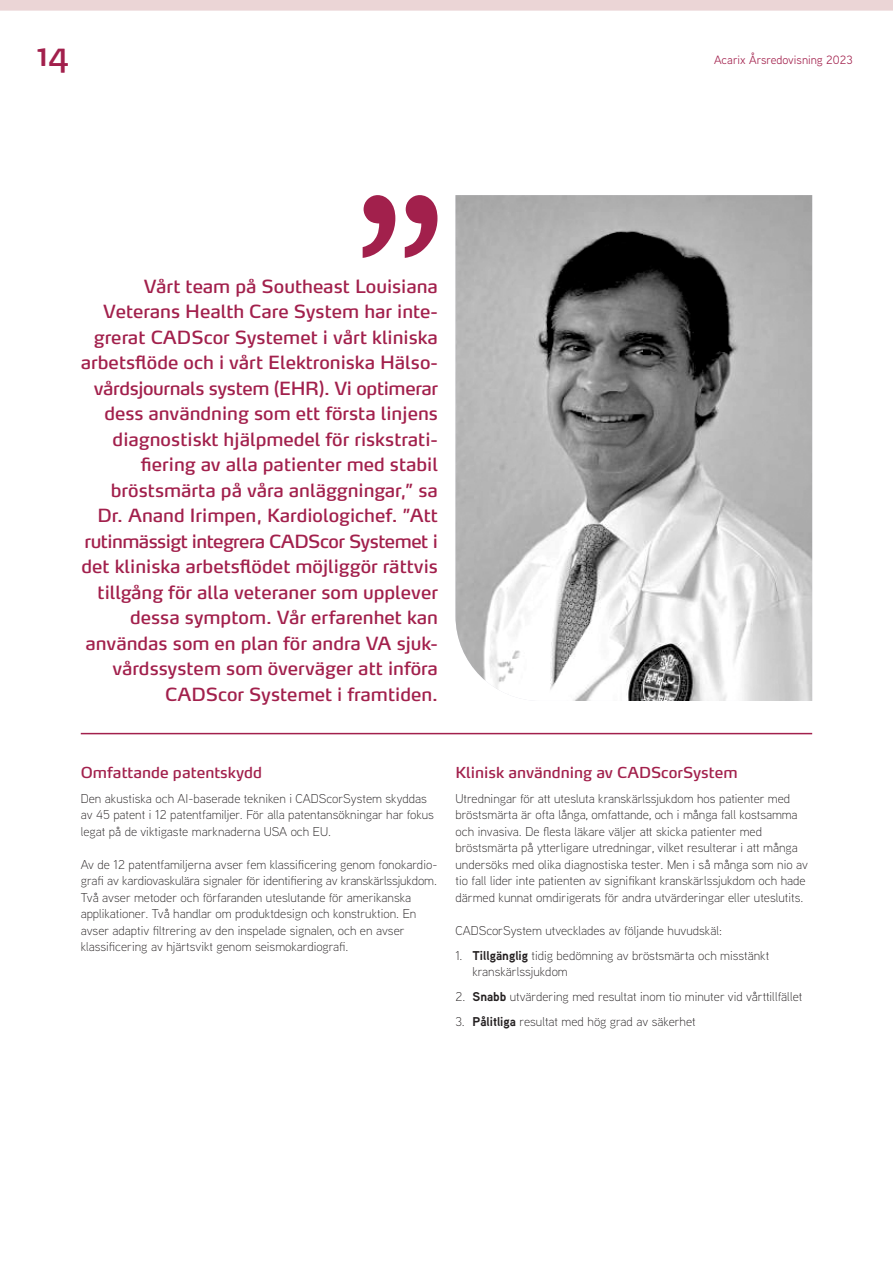
<style>
.page{position:relative;width:893px;height:1263px;background:#fff}
.page>*{position:absolute;margin:0;border:0;box-sizing:border-box;transform-origin:0 0}
.t1{font:33px "Max Pro";color:#a2204c}
.Noter_Rubrik{font:18px/25.5px "Max Pro";color:#a2204c;text-align:right}
.t2{font:15px "Max Pro";color:#a2204c}
.Brödtext{font:300 12.75px/16.5px "Aaux Next";color:#231f20}
.t3{font:12px "Aaux Next";color:#a2204c}
.s1{font-weight:700}
</style>
<div class="page">
<div style="left:0;top:0;width:893px;height:11px;border:8px solid #ebd5d6"></div>
<hr style="left:81px;top:733px;width:731px;height:1px;background:#a2204c">
<svg style="left:363px;top:195px;width:74px;height:63px"></svg>
<img style="left:455px;top:195px;width:357px;height:506px">
<h1 class="t1" style="left:37px;top:25px;width:34px">14</h1>
<p class="t3" style="left:714px;top:52px;width:140px">Acarix Årsredovisning 2023</p>
<p class="Noter_Rubrik" style="left:81px;top:271px;width:359px">Vårt team på Southeast Louisiana Veterans Health Care System har inte&shy;grerat CADScor Systemet i vårt kliniska arbetsflöde och i vårt Elektroniska Hälso&shy;vårdsjournals system (EHR). Vi optimerar dess användning som ett första linjens diagnostiskt hjälpmedel för riskstrati&shy;fiering av alla patienter med stabil bröstsmärta på våra anläggningar,” sa<br>Dr. Anand Irimpen, Kardiologichef. ”Att rutinmässigt integrera CADScor Systemet i det kliniska arbetsflödet möjliggör rättvis tillgång för alla veteraner som upplever dessa symptom. Vår erfarenhet kan användas som en plan för andra VA sjuk&shy;vårdssystem som överväger att införa CADScor Systemet i framtiden.</p>
<h2 class="t2" style="left:81px;top:759px;width:183px">Omfattande patentskydd</h2>
<p class="Brödtext" style="left:81px;top:789px;width:355px">Den akustiska och AI-baserade tekniken i CADScorSystem skyddas av 45 patent i 12 patentfamiljer. För alla patentansökningar har fokus legat på de viktigaste marknaderna USA och EU.</p>
<p class="Brödtext" style="left:81px;top:855px;width:358px">Av de 12 patentfamiljerna avser fem klassificering genom fonokardio&shy;grafi av kardiovaskulära signaler för identifiering av kranskärlssjukdom.<br>Två avser metoder och förfaranden uteslutande för amerikanska applikationer. Två handlar om produktdesign och konstruktion. En avser adaptiv filtrering av den inspelade signalen, och en avser klassificering av hjärtsvikt genom seismokardiografi.</p>
<h2 class="t2" style="left:455px;top:759px;width:284px">Klinisk användning av CADScorSystem</h2>
<p class="Brödtext" style="left:455px;top:789px;width:354px">Utredningar för att utesluta kranskärlssjukdom hos patienter med bröstsmärta är ofta långa, omfattande, och i många fall kostsamma och invasiva. De flesta läkare väljer att skicka patienter med bröstsmärta på ytterligare utredningar, vilket resulterar i att många undersöks med olika diagnostiska tester. Men i så många som nio av tio fall lider inte patienten av signifikant kranskärlssjukdom och hade därmed kunnat omdirigerats för andra utvärderingar eller uteslutits.</p>
<p class="Brödtext" style="left:455px;top:921px;width:268px">CADScorSystem utvecklades av följande huvudskäl:</p>
<p class="Brödtext" style="left:472px;top:946px;width:298px;text-indent:-17px">1. <span class="s1">Tillgänglig</span> tidig bedömning av bröstsmärta och misstänkt kranskärlssjukdom</p>
<p class="Brödtext" style="left:455px;top:988px;width:348px">2. <span class="s1">Snabb</span> utvärdering med resultat inom tio minuter vid vårttillfället</p>
<p class="Brödtext" style="left:455px;top:1013px;width:242px">3. <span class="s1">Pålitliga</span> resultat med hög grad av säkerhet</p>
</div>
